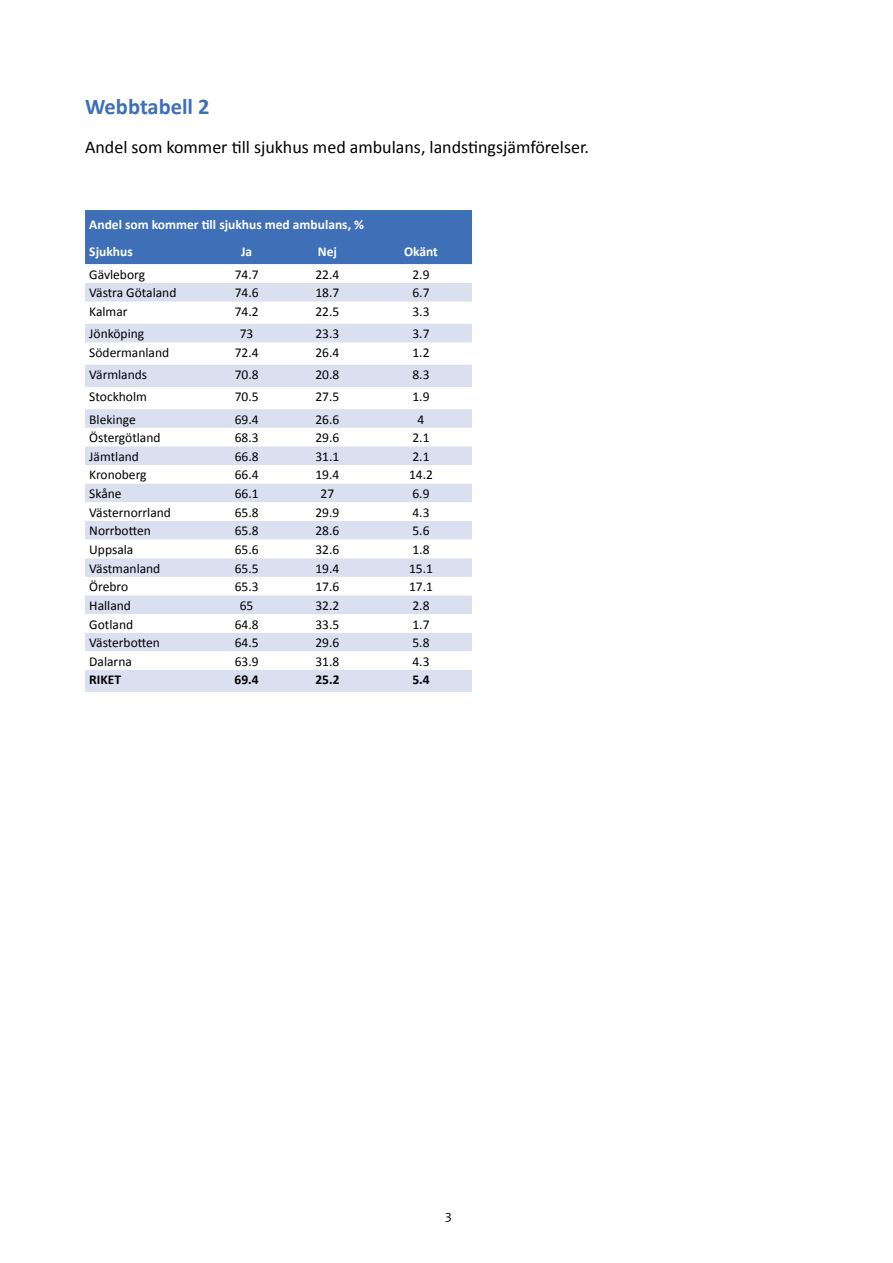
<style>
.page{position:relative;width:893px;height:1263px;background:#fff}
.page>*{position:absolute;margin:0;border:0;box-sizing:border-box;transform-origin:0 0}
.t1{font:700 22.5px "Calibri";color:#3e6fb7}
.t2{font:18px "Calibri";color:#000}
.t3{font:13.5px "Calibri";color:#000}
.t4{font:700 13.5px/27.2px "Calibri";color:#fff}
.t5{font:700 13.5px "Calibri";color:#000}
.t6{font:13.5px "Foundry Sans";color:#000}
</style>
<div class="page">
<div style="left:85px;top:210px;width:387px;height:54px;background:#3e6fb7"></div>
<svg style="left:85px;top:283px;width:387px;height:409px;fill:#dbe0f1"></svg>
<svg style="left:85px;top:502px;width:387px;height:168px"></svg>
<h1 class="t1" style="left:85px;top:92px;width:126px">Webbtabell 2</h1>
<h2 class="t2" style="left:85px;top:136px;width:505px">Andel som kommer till sjukhus med ambulans, landstingsjämförelser.</h2>
<p class="t4" style="left:89px;top:211px;width:276px">Andel som kommer till sjukhus med ambulans, %<br>Sjukhus</p>
<p class="t4" style="left:241px;top:238px;width:13px">Ja</p>
<p class="t4" style="left:318px;top:238px;width:21px">Nej</p>
<p class="t4" style="left:404px;top:238px;width:35px">Okänt</p>
<p class="t3" style="left:89px;top:266px;width:57px">Gävleborg</p>
<p class="t3" style="left:235px;top:266px;width:25px">74.7</p>
<p class="t3" style="left:315px;top:266px;width:25px">22.4</p>
<p class="t3" style="left:412px;top:266px;width:19px">2.9</p>
<p class="t3" style="left:89px;top:284px;width:89px">Västra Götaland</p>
<p class="t3" style="left:235px;top:284px;width:25px">74.6</p>
<p class="t3" style="left:315px;top:284px;width:25px">18.7</p>
<p class="t3" style="left:412px;top:284px;width:19px">6.7</p>
<p class="t3" style="left:89px;top:303px;width:40px">Kalmar</p>
<p class="t3" style="left:235px;top:303px;width:25px">74.2</p>
<p class="t3" style="left:315px;top:303px;width:25px">22.5</p>
<p class="t3" style="left:412px;top:303px;width:19px">3.3</p>
<p class="t3" style="left:89px;top:325px;width:56px">Jönköping</p>
<p class="t3" style="left:240px;top:325px;width:15px">73</p>
<p class="t3" style="left:315px;top:325px;width:25px">23.3</p>
<p class="t3" style="left:412px;top:325px;width:19px">3.7</p>
<p class="t3" style="left:89px;top:344px;width:81px">Södermanland</p>
<p class="t3" style="left:235px;top:344px;width:25px">72.4</p>
<p class="t3" style="left:315px;top:344px;width:25px">26.4</p>
<p class="t3" style="left:412px;top:344px;width:19px">1.2</p>
<p class="t3" style="left:89px;top:366px;width:59px">Värmlands</p>
<p class="t3" style="left:235px;top:366px;width:25px">70.8</p>
<p class="t3" style="left:315px;top:366px;width:25px">20.8</p>
<p class="t3" style="left:412px;top:366px;width:19px">8.3</p>
<p class="t3" style="left:89px;top:388px;width:59px">Stockholm</p>
<p class="t3" style="left:235px;top:388px;width:25px">70.5</p>
<p class="t3" style="left:315px;top:388px;width:25px">27.5</p>
<p class="t3" style="left:412px;top:388px;width:19px">1.9</p>
<p class="t3" style="left:89px;top:411px;width:48px">Blekinge</p>
<p class="t3" style="left:235px;top:411px;width:25px">69.4</p>
<p class="t3" style="left:315px;top:411px;width:25px">26.6</p>
<p class="t3" style="left:418px;top:411px;width:8px">4</p>
<p class="t3" style="left:89px;top:429px;width:73px">Östergötland</p>
<p class="t3" style="left:235px;top:429px;width:25px">68.3</p>
<p class="t3" style="left:315px;top:429px;width:25px">29.6</p>
<p class="t3" style="left:412px;top:429px;width:19px">2.1</p>
<p class="t3" style="left:89px;top:448px;width:51px">Jämtland</p>
<p class="t3" style="left:235px;top:448px;width:25px">66.8</p>
<p class="t3" style="left:315px;top:448px;width:25px">31.1</p>
<p class="t3" style="left:412px;top:448px;width:19px">2.1</p>
<p class="t3" style="left:89px;top:466px;width:59px">Kronoberg</p>
<p class="t3" style="left:235px;top:466px;width:25px">66.4</p>
<p class="t3" style="left:315px;top:466px;width:25px">19.4</p>
<p class="t3" style="left:409px;top:466px;width:25px">14.2</p>
<p class="t3" style="left:89px;top:485px;width:34px">Skåne</p>
<p class="t3" style="left:235px;top:485px;width:25px">66.1</p>
<p class="t3" style="left:321px;top:485px;width:15px">27</p>
<p class="t3" style="left:412px;top:485px;width:19px">6.9</p>
<p class="t3" style="left:89px;top:504px;width:83px">Västernorrland</p>
<p class="t3" style="left:235px;top:504px;width:25px">65.8</p>
<p class="t3" style="left:315px;top:504px;width:25px">29.9</p>
<p class="t3" style="left:412px;top:504px;width:19px">4.3</p>
<p class="t3" style="left:89px;top:522px;width:63px">Norrbotten</p>
<p class="t3" style="left:235px;top:522px;width:25px">65.8</p>
<p class="t3" style="left:315px;top:522px;width:25px">28.6</p>
<p class="t3" style="left:412px;top:522px;width:19px">5.6</p>
<p class="t3" style="left:89px;top:541px;width:46px">Uppsala</p>
<p class="t3" style="left:235px;top:541px;width:25px">65.6</p>
<p class="t3" style="left:315px;top:541px;width:25px">32.6</p>
<p class="t3" style="left:412px;top:541px;width:19px">1.8</p>
<p class="t3" style="left:89px;top:560px;width:73px">Västmanland</p>
<p class="t3" style="left:235px;top:560px;width:25px">65.5</p>
<p class="t3" style="left:315px;top:560px;width:25px">19.4</p>
<p class="t3" style="left:409px;top:560px;width:25px">15.1</p>
<p class="t3" style="left:89px;top:578px;width:40px">Örebro</p>
<p class="t3" style="left:235px;top:578px;width:25px">65.3</p>
<p class="t3" style="left:315px;top:578px;width:25px">17.6</p>
<p class="t3" style="left:409px;top:578px;width:25px">17.1</p>
<p class="t3" style="left:89px;top:597px;width:43px">Halland</p>
<p class="t3" style="left:240px;top:597px;width:15px">65</p>
<p class="t3" style="left:315px;top:597px;width:25px">32.2</p>
<p class="t3" style="left:412px;top:597px;width:19px">2.8</p>
<p class="t3" style="left:89px;top:615px;width:45px">Gotland</p>
<p class="t3" style="left:235px;top:615px;width:25px">64.8</p>
<p class="t3" style="left:315px;top:615px;width:25px">33.5</p>
<p class="t3" style="left:412px;top:615px;width:19px">1.7</p>
<p class="t3" style="left:89px;top:634px;width:72px">Västerbotten</p>
<p class="t3" style="left:235px;top:634px;width:25px">64.5</p>
<p class="t3" style="left:315px;top:634px;width:25px">29.6</p>
<p class="t3" style="left:412px;top:634px;width:19px">5.8</p>
<p class="t3" style="left:89px;top:653px;width:44px">Dalarna</p>
<p class="t3" style="left:235px;top:653px;width:25px">63.9</p>
<p class="t3" style="left:315px;top:653px;width:25px">31.8</p>
<p class="t3" style="left:412px;top:653px;width:19px">4.3</p>
<p class="t5" style="left:89px;top:671px;width:33px">RIKET</p>
<p class="t5" style="left:235px;top:671px;width:26px">69.4</p>
<p class="t5" style="left:315px;top:671px;width:26px">25.2</p>
<p class="t5" style="left:412px;top:671px;width:19px">5.4</p>
<p class="t6" style="left:445px;top:1209px;width:8px">3</p>
</div>
